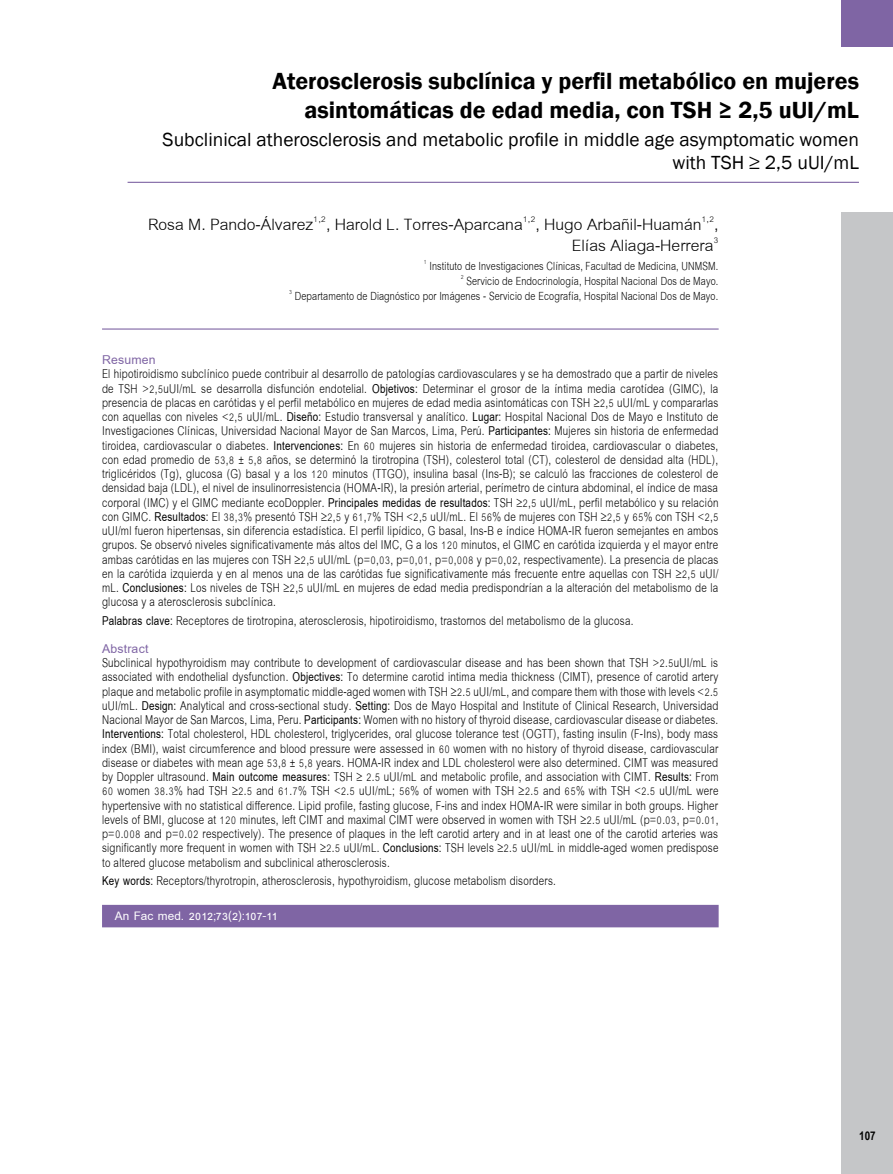
<style>
.page{position:relative;width:893px;height:1174px;background:#fff}
.page>*{position:absolute;margin:0;border:0;box-sizing:border-box;transform-origin:0 0}
.t1{font:24px/21px "Cordia UPC";color:#000;text-align:right}
.t2{font:600 24px/28.8px "Franklin Gothic";color:#000;text-align:right}
.t3{font:19.5px/23.4px "Franklin Gothic";color:#000;text-align:right}
.t4{font:18.75px/14.2px "Cordia UPC";letter-spacing:.015em;color:#000;text-align:justify;scale:.8 1}
.t5{font:700 18.75px "Cordia UPC";color:#7f65a4}
.t6{font:700 18px "Cordia UPC";letter-spacing:-.015em;color:#fff}
.t7{font:17.25px/15px "Cordia UPC";letter-spacing:.01em;color:#000;text-align:right;scale:.8 1}
.t8{font:700 12px "Arial Narrow";color:#000}
.s1{font-weight:700}
.s2{font-weight:700;color:#7f65a4}
</style>
<div class="page">
<div style="left:842px;top:0;width:51px;height:47px;background:#7f65a4"></div>
<div style="left:842px;top:213px;width:51px;height:961px;background:#c5c6c8"></div>
<hr style="left:128px;top:182px;width:731px;height:1px;background:#7f65a4">
<hr style="left:102px;top:328px;width:617px;height:1px;background:#7f65a4">
<div style="left:102px;top:905px;width:617px;height:22px;background:#7f65a4"></div>
<p class="t2" style="left:273px;top:67px;width:588px">Aterosclerosis subclínica y perfil metabólico en mujeres asintomáticas de edad media, con TSH ≥ 2,5 uUI/mL</p>
<p class="t3" style="left:163px;top:128px;width:698px">Subclinical atherosclerosis and metabolic profile in middle age asymptomatic women with TSH ≥ 2,5 uUI/mL</p>
<p class="t1" style="left:148px;top:214px;width:572px">Rosa M. Pando-Álvarez<sup>1,2</sup>, Harold L. Torres-Aparcana<sup>1,2</sup>, Hugo Arbañil-Huamán<sup>1,2</sup>,<br>Elías Aliaga-Herrera<sup>3</sup></p>
<p class="t7" style="left:289px;top:259px;width:538px"><sup>1</sup> Instituto de Investigaciones Clínicas, Facultad de Medicina, UNMSM.<br><sup>2</sup> Servicio de Endocrinología, Hospital Nacional Dos de Mayo.<br><sup>3</sup> Departamento de Diagnóstico por Imágenes - Servicio de Ecografía, Hospital Nacional Dos de Mayo.</p>
<p class="t5" style="left:102px;top:348px;width:55px">Resumen</p>
<p class="t4" style="left:102px;top:367px;width:772px">El hipotiroidismo subclínico puede contribuir al desarrollo de patologías cardiovasculares y se ha demostrado que a partir de niveles de TSH &gt;2,5uUI/mL se desarrolla disfunción endotelial. <span class="s1">Objetivos:</span> Determinar el grosor de la íntima media carotídea (GIMC), la presencia de placas en carótidas y el perfil metabólico en mujeres de edad media asintomáticas con TSH ≥2,5 uUI/mL y compararlas con aquellas con niveles &lt;2,5 uUI/mL. <span class="s1">Diseño:</span> Estudio transversal y analítico. <span class="s1">Lugar:</span> Hospital Nacional Dos de Mayo e Instituto de Investigaciones Clínicas, Universidad Nacional Mayor de San Marcos, Lima, Perú. <span class="s1">Participantes:</span> Mujeres sin historia de enfermedad tiroidea, cardiovascular o diabetes. <span class="s1">Intervenciones:</span> En 60 mujeres sin historia de enfermedad tiroidea, cardiovascular o diabetes, con edad promedio de 53,8 ± 5,8 años, se determinó la tirotropina (TSH), colesterol total (CT), colesterol de densidad alta (HDL), triglicéridos (Tg), glucosa (G) basal y a los 120 minutos (TTGO), insulina basal (Ins-B); se calculó las fracciones de colesterol de densidad baja (LDL), el nivel de insulinorresistencia (HOMA-IR), la presión arterial, perímetro de cintura abdominal, el índice de masa corporal (IMC) y el GIMC mediante ecoDoppler. <span class="s1">Principales medidas de resultados:</span> TSH ≥2,5 uUI/mL, perfil metabólico y su relación con GIMC. <span class="s1">Resultados:</span> El 38,3% presentó TSH ≥2,5 y 61,7% TSH &lt;2,5 uUI/mL. El 56% de mujeres con TSH ≥2,5 y 65% con TSH &lt;2,5 uUI/ml fueron hipertensas, sin diferencia estadística. El perfil lipídico, G basal, Ins-B e índice HOMA-IR fueron semejantes en ambos grupos. Se observó niveles significativamente más altos del IMC, G a los 120 minutos, el GIMC en carótida izquierda y el mayor entre ambas carótidas en las mujeres con TSH ≥2,5 uUI/mL (p=0,03, p=0,01, p=0,008 y p=0,02, respectivamente). La presencia de placas en la carótida izquierda y en al menos una de las carótidas fue significativamente más frecuente entre aquellas con TSH ≥2,5 uUI/ mL. <span class="s1">Conclusiones:</span> Los niveles de TSH ≥2,5 uUI/mL en mujeres de edad media predispondrían a la alteración del metabolismo de la glucosa y a aterosclerosis subclínica.</p>
<p class="t4" style="left:102px;top:607px;width:666px;line-height:27.8px"><span class="s1">Palabras clave:</span> Receptores de tirotropina, aterosclerosis, hipotiroidismo, trastornos del metabolismo de la glucosa.<br><span class="s2">Abstract</span></p>
<p class="t4" style="left:102px;top:656px;width:772px">Subclinical hypothyroidism may contribute to development of cardiovascular disease and has been shown that TSH &gt;2.5uUI/mL is associated with endothelial dysfunction. <span class="s1">Objectives:</span> To determine carotid intima media thickness (CIMT), presence of carotid artery plaque and metabolic profile in asymptomatic middle-aged women with TSH ≥2.5 uUI/mL, and compare them with those with levels &lt;2.5 uUI/mL. <span class="s1">Design:</span> Analytical and cross-sectional study. <span class="s1">Setting:</span> Dos de Mayo Hospital and Institute of Clinical Research, Universidad Nacional Mayor de San Marcos, Lima, Peru. <span class="s1">Participants:</span> Women with no history of thyroid disease, cardiovascular disease or diabetes.<br><span class="s1">Interventions:</span> Total cholesterol, HDL cholesterol, triglycerides, oral glucose tolerance test (OGTT), fasting insulin (F-Ins), body mass index (BMI), waist circumference and blood pressure were assessed in 60 women with no history of thyroid disease, cardiovascular disease or diabetes with mean age 53,8 ± 5,8 years. HOMA-IR index and LDL cholesterol were also determined. CIMT was measured by Doppler ultrasound. <span class="s1">Main outcome measures:</span> TSH ≥ 2.5 uUI/mL and metabolic profile, and association with CIMT. <span class="s1">Results:</span> From 60 women 38.3% had TSH ≥2.5 and 61.7% TSH &lt;2.5 uUI/mL; 56% of women with TSH ≥2.5 and 65% with TSH &lt;2.5 uUI/mL were hypertensive with no statistical difference. Lipid profile, fasting glucose, F-ins and index HOMA-IR were similar in both groups. Higher levels of BMI, glucose at 120 minutes, left CIMT and maximal CIMT were observed in women with TSH ≥2.5 uUI/mL (p=0.03, p=0.01, p=0.008 and p=0.02 respectively). The presence of plaques in the left carotid artery and in at least one of the carotid arteries was significantly more frequent in women with TSH ≥2.5 uUI/mL. <span class="s1">Conclusions:</span> TSH levels ≥2.5 uUI/mL in middle-aged women predispose to altered glucose metabolism and subclinical atherosclerosis.</p>
<p class="t4" style="left:102px;top:874px;width:569px"><span class="s1">Key words:</span> Receptors/thyrotropin, atherosclerosis, hypothyroidism, glucose metabolism disorders.</p>
<p class="t6" style="left:115px;top:905px;width:164px">An Fac med. 2012;73(2):107-11</p>
<p class="t8" style="left:859px;top:1126px;width:18px">107</p>
</div>
